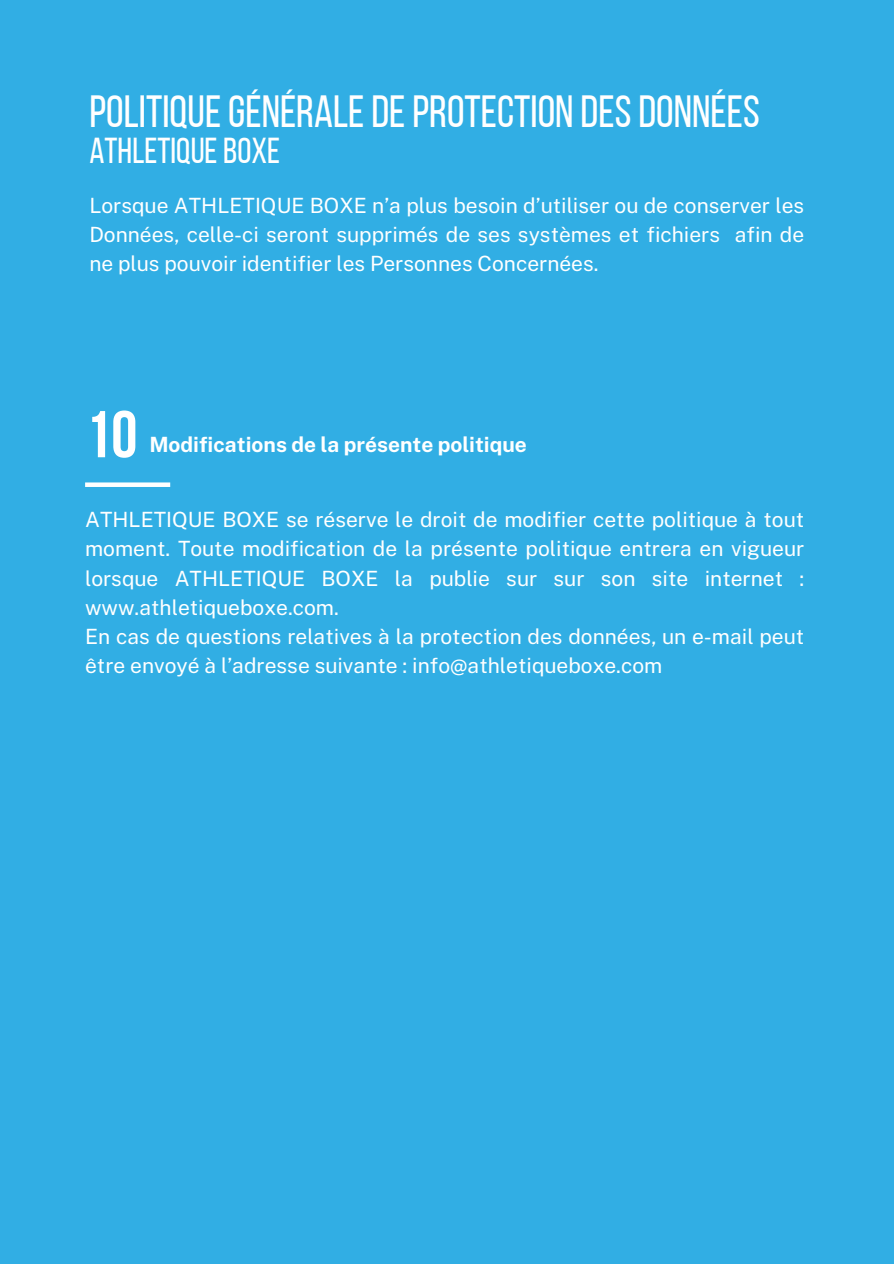
<style>
.page{position:relative;width:894px;height:1264px;background:#fff}
.page>*{position:absolute;margin:0;border:0;box-sizing:border-box;transform-origin:0 0}
.t1{font:700 66px "Bebas Neue";color:#fff}
.t2{font:45px "Bebas Neue";color:#fff}
.t3{font:36px "Bebas Neue";color:#fff}
.t4{font:21px/29.2px "Public Sans";color:#fff;text-align:justify}
.t5{font:700 21px "Public Sans";color:#fff}
</style>
<div class="page">
<div style="left:0;top:0;width:893px;height:1263px;background:#31aee4"></div>
<div style="left:85px;top:482px;width:85px;height:5px;background:#fff"></div>
<p class="t2" style="left:89px;top:93px;width:671px">POLITIQUEGÉNÉRALEDEPROTECTION DESDONNÉES</p>
<p class="t3" style="left:89px;top:136px;width:192px">ATHLETIQUE BOXE</p>
<p class="t4" style="left:89px;top:191px;width:716px">Lorsque ATHLETIQUE BOXE n’a plus besoin d’utiliser ou de conserver les Données, celle-ci seront supprimés de ses systèmes et fichiers afin de ne plus pouvoir identifier les Personnes Concernées.</p>
<h1 class="t1" style="left:85px;top:408px;width:54px">10</h1>
<h2 class="t5" style="left:149px;top:432px;width:379px">Modifications de la présente politique</h2>
<p class="t4" style="left:85px;top:505px;width:720px">ATHLETIQUE BOXE se réserve le droit de modifier cette politique à tout moment. Toute modification de la présente politique entrera en vigueur lorsque ATHLETIQUE BOXE la publie sur sur son site internet : www.athletiqueboxe.com.</p>
<p class="t4" style="left:85px;top:622px;width:720px">En cas de questions relatives à la protection des données, un e-mail peut être envoyé à l’adresse suivante : info@athletiqueboxe.com</p>
</div>
